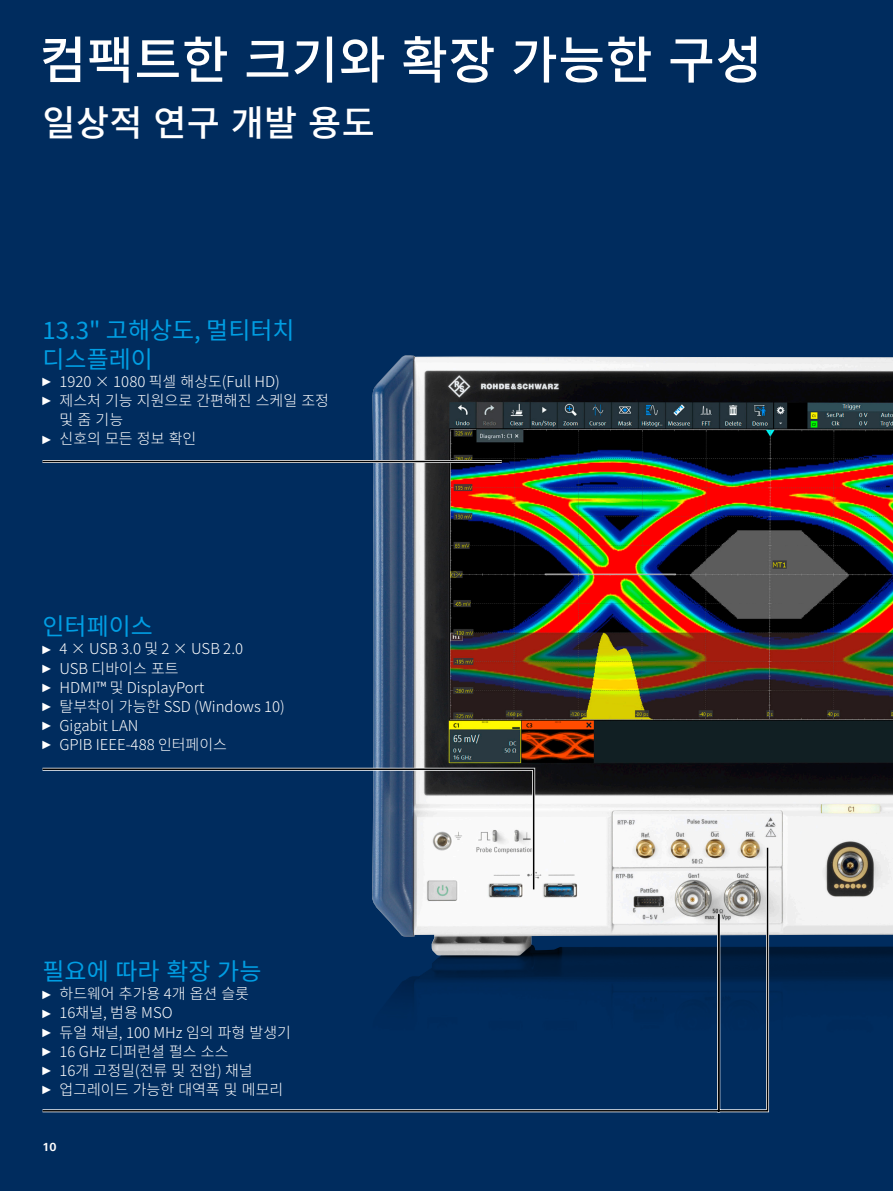
<style>
.page{position:relative;width:893px;height:1191px;background:#002c5e}
.page>*{position:absolute;margin:0;border:0;box-sizing:border-box;transform-origin:0 0}
.Seiten_Headline_34Pt_weiss_IVZ{font:500 51px "Source Han Sans K";letter-spacing:.01em;color:#fff}
.Seiten_Headline_24Pt_weiss{font:500 36px "Source Han Sans K";letter-spacing:.01em;color:#fff}
.Mittlere_Headline{font:24px/28.8px "Source Han Sans K";color:#009ee3}
.t1{font:300 15px/19.2px "Source Han Sans K";color:#fff}
.t2{font:700 11.25px "Linotype Universfor RS";color:#fff}
.s1{font-family:"Arial Narrow";font-weight:400;font-size:12px}
.s2{font-family:"Linotype Univers 330"}
</style>
<div class="page">
<img style="left:372px;top:355px;width:521px;height:600px">
<svg style="left:42px;top:767px;width:493px;height:77px"></svg>
<hr style="left:43px;top:460px;width:459px;height:3px;background:#fff">
<hr style="left:43px;top:461px;width:459px;height:1px;background:#000">
<svg style="left:42px;top:846px;width:727px;height:266px"></svg>
<p class="Seiten_Headline_34Pt_weiss_IVZ" style="left:40px;top:31px;width:724px">컴팩트한 크기와 확장 가능한 구성</p>
<p class="Seiten_Headline_24Pt_weiss" style="left:43px;top:103px;width:334px">일상적 연구 개발 용도</p>
<p class="Mittlere_Headline" style="left:43px;top:316px;width:254px">13.3" 고해상도, 멀티터치 디스플레이</p>
<p class="t1" style="left:43px;top:372px;width:239px"><span class="s1">►</span> 1920 × 1080 픽셀 해상도(Full HD)</p>
<p class="t1" style="left:60px;top:391px;width:271px;text-indent:-17px"><span class="s1">►</span> 제스처 기능 지원으로 간편해진 스케일 조정 및 줌 기능</p>
<p class="t1" style="left:43px;top:429px;width:155px"><span class="s1">►</span> 신호의 모든 정보 확인</p>
<p class="Mittlere_Headline" style="left:43px;top:612px;width:112px">인터페이스</p>
<p class="t1" style="left:43px;top:639px;width:202px"><span class="s1">►</span> 4 × USB 3.0 및 2 × USB 2.0</p>
<p class="t1" style="left:43px;top:658px;width:138px"><span class="s1">►</span> USB 디바이스 포트</p>
<p class="t1" style="left:43px;top:678px;width:163px"><span class="s1">►</span> HDMI™ 및 DisplayPort</p>
<p class="t1" style="left:43px;top:697px;width:244px"><span class="s1">►</span> 탈부착이 가능한 SSD (Windows 10)</p>
<p class="t1" style="left:43px;top:716px;width:97px"><span class="s1">►</span> Gigabit LAN</p>
<p class="t1" style="left:43px;top:735px;width:186px"><span class="s1">►</span> GPIB IEEE<span class="s2">-</span>488 인터페이스</p>
<p class="Mittlere_Headline" style="left:43px;top:957px;width:220px">필요에 따라 확장 가능</p>
<p class="t1" style="left:43px;top:984px;width:208px"><span class="s1">►</span> 하드웨어 추가용 4개 옵션 슬롯</p>
<p class="t1" style="left:43px;top:1003px;width:132px"><span class="s1">►</span> 16채널, 범용 MSO</p>
<p class="t1" style="left:43px;top:1022px;width:250px"><span class="s1">►</span> 듀얼 채널, 100 MHz 임의 파형 발생기</p>
<p class="t1" style="left:43px;top:1042px;width:188px"><span class="s1">►</span> 16 GHz 디퍼런셜 펄스 소스</p>
<p class="t1" style="left:43px;top:1061px;width:212px"><span class="s1">►</span> 16개 고정밀(전류 및 전압) 채널</p>
<p class="t1" style="left:43px;top:1080px;width:242px"><span class="s1">►</span> 업그레이드 가능한 대역폭 및 메모리</p>
<p class="t2" style="left:43px;top:1139px;width:16px">10</p>
</div>
